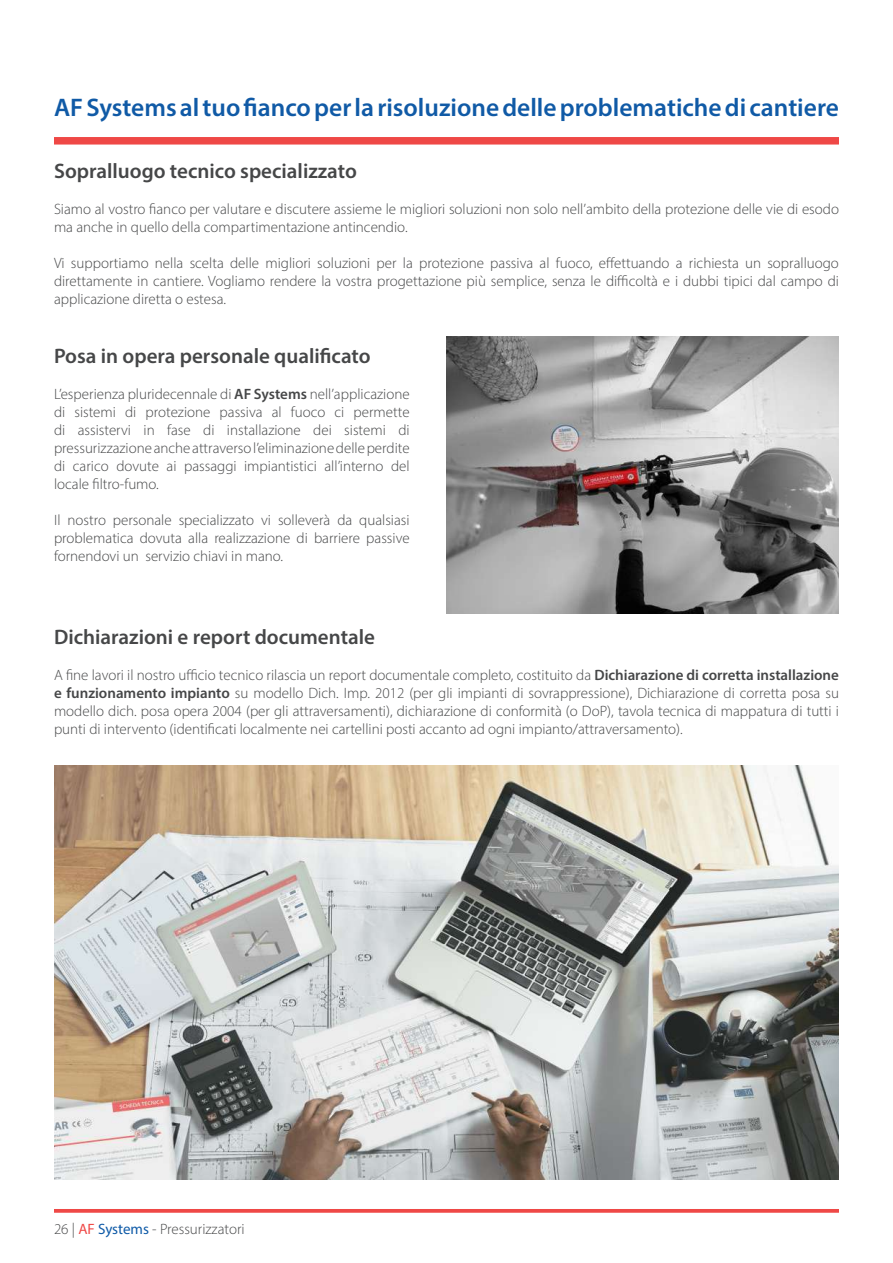
<style>
.page{position:relative;width:893px;height:1263px;background:#fff}
.page>*{position:absolute;margin:0;border:0;box-sizing:border-box;transform-origin:0 0}
.t1{font:600 25.5px "Myriad Pro";color:#105aa6}
.t2{font:600 21px "Myriad Pro";color:#464748}
.t3{font:300 15px/18px "Myriad Pro";color:#464748;text-align:justify}
.s1{font-weight:600}
.s2{font-weight:400;color:#ef4846}
.s3{font-weight:400;color:#0e5aa7}
</style>
<div class="page">
<svg style="left:54px;top:1209px;width:785px;height:4px;background:#f05351"></svg>
<img style="left:446px;top:336px;width:393px;height:278px">
<img style="left:54px;top:766px;width:785px;height:413px">
<div style="left:54px;top:137px;width:785px;height:8px;background:#ef4846"></div>
<h1 class="t1" style="left:54px;top:91px;width:786px">AF Systems al tuo fianco per la risoluzione delle problematiche di cantiere</h1>
<h2 class="t2" style="left:54px;top:158px;width:304px">Sopralluogo tecnico specializzato</h2>
<p class="t3" style="left:54px;top:200px;width:786px">Siamo al vostro fianco per valutare e discutere assieme le migliori soluzioni non solo nell’ambito della protezione delle vie di esodo ma anche in quello della compartimentazione antincendio.</p>
<p class="t3" style="left:54px;top:254px;width:786px">Vi supportiamo nella scelta delle migliori soluzioni per la protezione passiva al fuoco, effettuando a richiesta un sopralluogo direttamente in cantiere. Vogliamo rendere la vostra progettazione più semplice, senza le difficoltà e i dubbi tipici dal campo di applicazione diretta o estesa.</p>
<h2 class="t2" style="left:54px;top:343px;width:318px">Posa in opera personale qualificato</h2>
<p class="t3" style="left:54px;top:385px;width:357px">L’esperienza pluridecennale di <span class="s1">AF Systems</span> nell’applicazione di sistemi di protezione passiva al fuoco ci permette di assistervi in fase di installazione dei sistemi di pressurizzazione anche attraverso l’eliminazione delle perdite di carico dovute ai passaggi impiantistici all’interno del locale filtro-fumo.</p>
<p class="t3" style="left:54px;top:511px;width:357px">Il nostro personale specializzato vi solleverà da qualsiasi problematica dovuta alla realizzazione di barriere passive fornendovi un servizio chiavi in mano.</p>
<h2 class="t2" style="left:54px;top:623px;width:322px">Dichiarazioni e report documentale</h2>
<p class="t3" style="left:54px;top:665px;width:786px">A fine lavori il nostro ufficio tecnico rilascia un report documentale completo, costituito da <span class="s1">Dichiarazione di corretta installazione e funzionamento impianto</span> su modello Dich. Imp. 2012 (per gli impianti di sovrappressione), Dichiarazione di corretta posa su modello dich. posa opera 2004 (per gli attraversamenti), dichiarazione di conformità (o DoP), tavola tecnica di mappatura di tutti i punti di intervento (identificati localmente nei cartellini posti accanto ad ogni impianto/attraversamento).</p>
<p class="t3" style="left:54px;top:1219px;width:192px">26 | <span class="s2">AF</span> <span class="s3">Systems</span> - Pressurizzatori</p>
</div>
